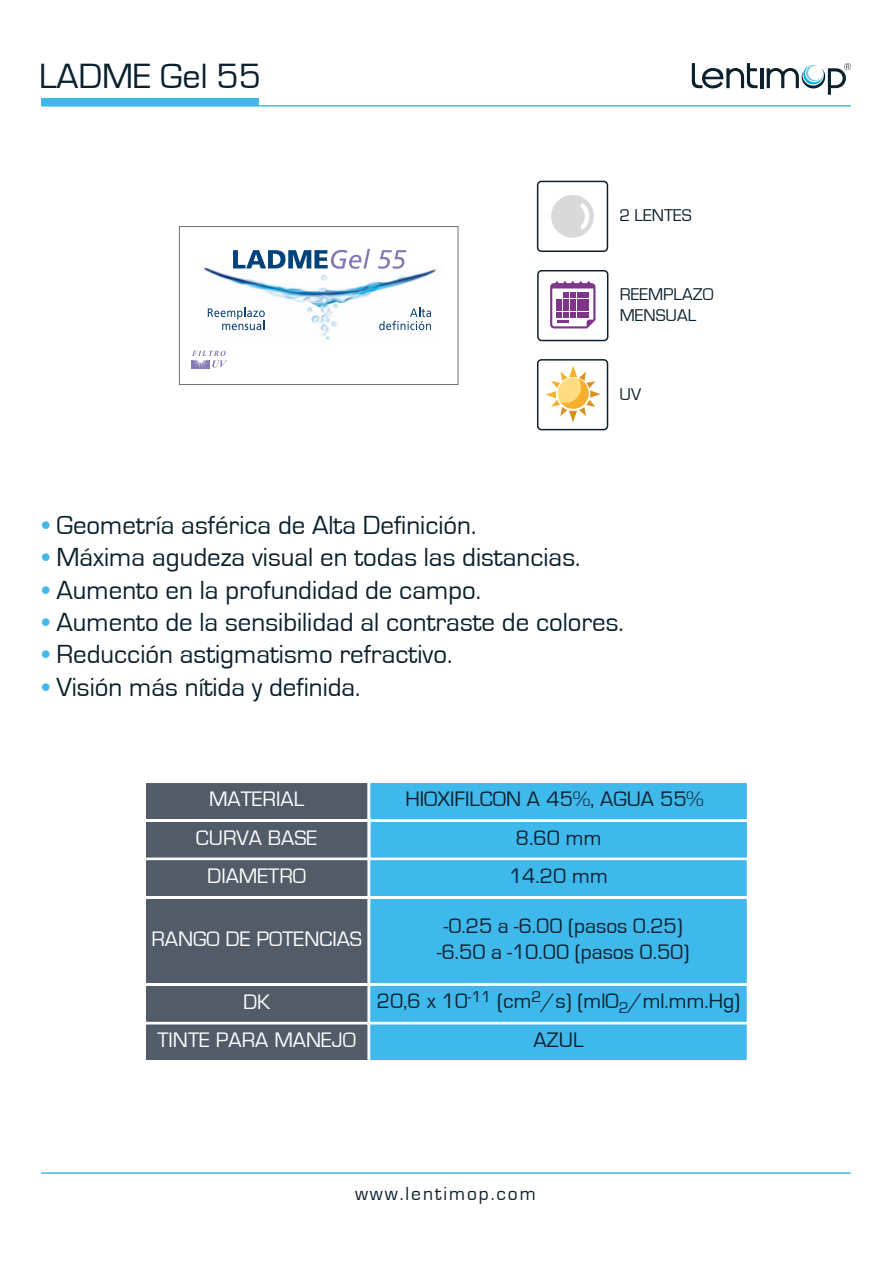
<style>
.page{position:relative;width:893px;height:1263px;background:#fff}
.page>*{position:absolute;margin:0;border:0;box-sizing:border-box;transform-origin:0 0}
.t1{font:36.15px "Eurostile";color:#0b202d}
.t2{font:27px "Eurostile";color:#0b202d}
.t3{font:21.6px/26px "Eurostile";color:#0b202d;text-align:center}
.t4{font:21.6px/38.5px "Eurostile";color:#fff;text-align:center}
.t5{font:19.5px "Eurostile";letter-spacing:.1em;color:#0b202d}
.t6{font:17.55px/21.1px "Eurostile";color:#0b202d}
.s1{color:#3fb8eb}
</style>
<div class="page">
<hr style="left:41px;top:1172px;width:810px;height:2px;background:#3fb8eb">
<hr style="left:41px;top:105px;width:810px;height:2px;background:#3fb8eb">
<div style="left:41px;top:98px;width:218px;height:8px;background:#3fb8eb"></div>
<hr style="left:760px;top:68px;width:3px;height:20px;background:#0b202d">
<svg style="left:692px;top:63px;width:65px;height:25px"></svg>
<svg style="left:767px;top:63px;width:84px;height:32px"></svg>
<svg style="left:546px;top:366px;width:55px;height:56px"></svg>
<div style="left:537px;top:359px;width:71px;height:71px;border:2px solid #0b202d;border-radius:4px"></div>
<div style="left:537px;top:270px;width:71px;height:71px;border:2px solid #0b202d;border-radius:4px"></div>
<svg style="left:550px;top:281px;width:45px;height:47px"></svg>
<div style="left:537px;top:181px;width:71px;height:71px;border:2px solid #0b202d;border-radius:4px"></div>
<svg style="left:551px;top:195px;width:43px;height:43px"></svg>
<div style="left:179px;top:226px;width:279px;height:159px;border:1px solid #6f6f6e"></div>
<div style="left:191px;top:360px;width:19px;height:9px;background:#8878b5"></div>
<svg style="left:192px;top:351px;width:35px;height:17px"></svg>
<img style="left:203px;top:267px;width:234px;height:73px">
<svg style="left:379px;top:308px;width:52px;height:22px"></svg>
<svg style="left:208px;top:308px;width:57px;height:22px"></svg>
<svg style="left:233px;top:249px;width:137px;height:20px"></svg>
<svg style="left:378px;top:250px;width:28px;height:19px"></svg>
<div style="left:146px;top:783px;width:221px;height:36px;background:#525c69"></div>
<div style="left:370px;top:783px;width:377px;height:36px;background:#3fb8eb"></div>
<div style="left:370px;top:860px;width:377px;height:36px;background:#3fb8eb"></div>
<div style="left:369px;top:859px;width:379px;height:38px;border:1px solid #fff"></div>
<div style="left:146px;top:822px;width:221px;height:35px;background:#525c69"></div>
<div style="left:145px;top:821px;width:223px;height:37px;border:1px solid #fff"></div>
<div style="left:146px;top:860px;width:221px;height:36px;background:#525c69"></div>
<div style="left:145px;top:859px;width:223px;height:38px;border:1px solid #fff"></div>
<div style="left:370px;top:986px;width:377px;height:35px;background:#3fb8eb"></div>
<div style="left:369px;top:985px;width:379px;height:38px;border:1px solid #fff"></div>
<div style="left:146px;top:986px;width:221px;height:35px;background:#525c69"></div>
<div style="left:145px;top:985px;width:223px;height:38px;border:1px solid #fff"></div>
<div style="left:370px;top:1025px;width:377px;height:35px;background:#3fb8eb"></div>
<div style="left:369px;top:1023px;width:379px;height:38px;border:1px solid #fff"></div>
<div style="left:146px;top:1025px;width:221px;height:35px;background:#525c69"></div>
<div style="left:145px;top:1023px;width:223px;height:38px;border:1px solid #fff"></div>
<div style="left:146px;top:899px;width:221px;height:84px;background:#525c69"></div>
<div style="left:371px;top:822px;width:376px;height:35px;background:#3fb8eb"></div>
<div style="left:370px;top:821px;width:378px;height:37px;border:1px solid #fff"></div>
<div style="left:370px;top:899px;width:377px;height:84px;background:#3fb8eb"></div>
<h1 class="t1" style="left:39px;top:56px;width:223px">LADME Gel 55</h1>
<p class="t6" style="left:619px;top:205px;width:74px">2 LENTES</p>
<p class="t6" style="left:620px;top:284px;width:95px">REEMPLAZO<br>MENSUAL</p>
<p class="t6" style="left:619px;top:384px;width:23px">UV</p>
<p class="t2" style="left:42px;top:510px;width:436px"><span class="s1">•</span> Geometría asférica de Alta Definición.</p>
<p class="t2" style="left:42px;top:543px;width:540px"><span class="s1">•</span> Máxima agudeza visual en todas las distancias.</p>
<p class="t2" style="left:42px;top:575px;width:440px"><span class="s1">•</span> Aumento en la profundidad de campo.</p>
<p class="t2" style="left:42px;top:607px;width:583px"><span class="s1">•</span> Aumento de la sensibilidad al contraste de colores.</p>
<p class="t2" style="left:42px;top:640px;width:412px"><span class="s1">•</span> Reducción astigmatismo refractivo.</p>
<p class="t2" style="left:42px;top:672px;width:320px"><span class="s1">•</span> Visión más nítida y definida.</p>
<p class="t4" style="left:209px;top:780px;width:97px">MATERIAL</p>
<p class="t3" style="left:405px;top:786px;width:300px">HIOXIFILCON A 45%, AGUA 55%</p>
<p class="t4" style="left:196px;top:819px;width:123px">CURVA BASE<br>DIAMETRO</p>
<p class="t4" style="left:151px;top:920px;width:212px">RANGO DE POTENCIAS</p>
<p class="t4" style="left:157px;top:983px;width:200px">DK<br>TINTE PARA MANEJO</p>
<p class="t3" style="left:516px;top:825px;width:87px">8.60 mm</p>
<p class="t3" style="left:509px;top:863px;width:100px">14.20 mm</p>
<p class="t3" style="left:437px;top:913px;width:254px">-0.25 a -6.00 (pasos 0.25) -6.50 a -10.00 (pasos 0.50)</p>
<p class="t3" style="left:377px;top:988px;width:365px">20,6 x 10<sup>-11</sup> (cm<sup>2</sup>/s) (mlO<sub>2</sub>/ml.mm.Hg)</p>
<p class="t3" style="left:533px;top:1028px;width:52px">AZUL</p>
<p class="t5" style="left:355px;top:1183px;width:182px">www.lentimop.com</p>
</div>
